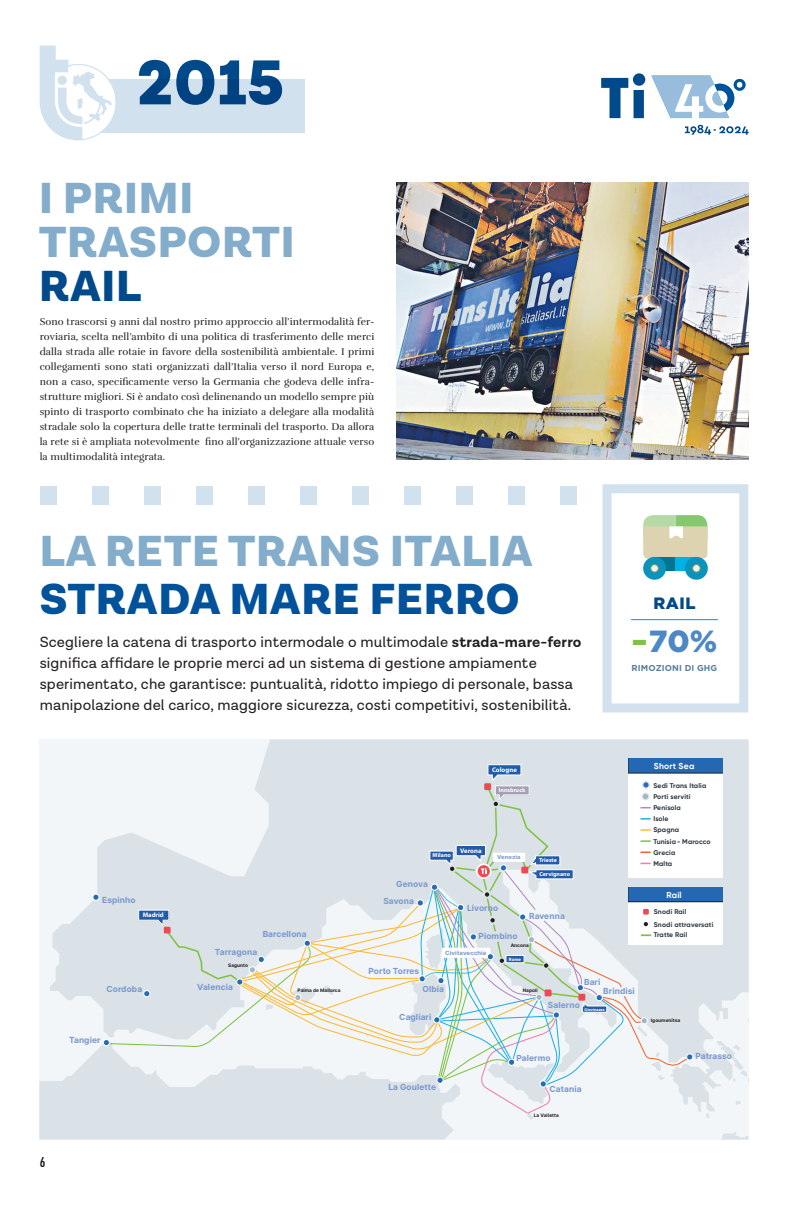
<style>
.page{position:relative;width:794px;height:1219px;background:#fff}
.page>*{position:absolute;margin:0;border:0;box-sizing:border-box;transform-origin:0 0}
.t1{font:900 64px "Lota Grotesque Alt 1";color:#004a8b}
.t2{font:900 44px/44px "Lota Grotesque Alt 1";letter-spacing:.02em;color:#84adcb}
.t3{font:900 44px "Lota Grotesque Alt 1";letter-spacing:.02em;color:#01519b}
.t4{font:900 44px "Lota Grotesque Alt 1";color:#004a8b}
.t5{font:900 30.6px "Gotham HTF";color:#4d87c6}
.t6{font:900 16.4px "Gotham HTF";color:#004a8b}
.t7{font:15px/21px "Lota Grotesque Alt 1";letter-spacing:.01em;color:#231f20}
.t8{font:700 14px "DIN Cond";color:#231f20}
.t9{font:10px/15px "Rufina";letter-spacing:.01em;color:#231f20;text-align:justify}
.t10{font:700 8.6px "Gotham HTF";letter-spacing:.01em;color:#58809b}
.t11{font:700 8.6px "Gilroy";letter-spacing:.02em;color:#fff}
.t12{font:700 8.4px "Inter";letter-spacing:.01em;color:#7a98ce}
.t13{font:700 6.9px/11.1px "Gilroy";letter-spacing:.02em;color:#2c3840}
.t14{font:700 6.9px "Gilroy";color:#2c3840}
.t15{font:700 6.7px "Myriad Pro";color:#fff}
.t16{font:700 6.6px "Myriad Pro";color:#fff}
.t17{font:700 6px "Myriad Pro";color:#fff}
.t18{font:700 5.7px "Inter";letter-spacing:.01em;color:#7a98ce;scale:1.08 1}
.t19{font:700 5.5px "Inter";letter-spacing:.01em;color:#7a98ce;scale:1.08 1}
.t20{font:700 4.8px "Myriad Pro";color:#fff}
.t21{font:700 4.7px "Inter";letter-spacing:.01em;color:#231f20}
.t22{font:700 4.1px "Myriad Pro";color:#fff}
.s1{font-weight:700}
.s2{color:#82bf4d}
.s3{font-size:5.9px}
</style>
<div class="page">
<div style="left:39px;top:739px;width:709px;height:401px;background:#f3f6f8"></div>
<svg style="left:721px;top:1132px;width:27px;height:8px"></svg>
<div style="left:39px;top:1081px;width:414px;height:59px;background:#dae2e7"></div>
<svg style="left:50px;top:739px;width:698px;height:373px;fill:#dae2e7"></svg>
<div style="left:103px;top:1039px;width:6px;height:7px;background:#256cb5;border-radius:50%"></div>
<div style="left:103px;top:1039px;width:7px;height:7px;border:1px solid #fff;border-radius:50%"></div>
<svg style="left:93px;top:894px;width:6px;height:5px"></svg>
<div style="left:92px;top:894px;width:8px;height:7px;border:1px solid #fff;border-radius:50%"></div>
<svg style="left:106px;top:759px;width:643px;height:361px"></svg>
<div style="left:487px;top:953px;width:7px;height:7px;border:1px solid #fff;border-radius:50%"></div>
<div style="left:144px;top:990px;width:6px;height:7px;background:#256cb5;border-radius:50%"></div>
<div style="left:143px;top:990px;width:7px;height:7px;border:1px solid #fff;border-radius:50%"></div>
<img style="left:397px;top:182px;width:351px;height:278px">
<div style="left:602px;top:484px;width:146px;height:228px;border:9px solid #d2e1ee"></div>
<svg style="left:643px;top:515px;width:64px;height:44px;background:#cfd5ad"></svg>
<div style="left:653px;top:557px;width:22px;height:13px;background:#037594"></div>
<div style="left:675px;top:557px;width:23px;height:13px;background:#00b0e9"></div>
<div style="left:685px;top:557px;width:23px;height:23px;background:#0a94bd;border-radius:50%"></div>
<div style="left:643px;top:557px;width:23px;height:23px;background:#0a94bd;border-radius:50%"></div>
<div style="left:692px;top:565px;width:8px;height:7px;background:#edf4f6;border-radius:50%"></div>
<div style="left:692px;top:564px;width:8px;height:8px;border:1px solid #909548;border-radius:50%"></div>
<div style="left:651px;top:565px;width:7px;height:7px;background:#edf4f6;border-radius:50%"></div>
<div style="left:651px;top:564px;width:7px;height:8px;border:1px solid #909548;border-radius:50%"></div>
<hr style="left:631px;top:619px;width:87px;height:1px;background:#00b0e9">
<svg style="left:601px;top:73px;width:44px;height:45px"></svg>
<svg style="left:651px;top:75px;width:94px;height:43px"></svg>
<svg style="left:685px;top:125px;width:63px;height:10px"></svg>
<div style="left:84px;top:79px;width:221px;height:54px;background:#d2e1ee"></div>
<svg style="left:40px;top:46px;width:76px;height:95px"></svg>
<div style="left:40px;top:486px;width:17px;height:19px;background:#d2e1ee"></div>
<div style="left:92px;top:486px;width:17px;height:19px;background:#d2e1ee"></div>
<div style="left:144px;top:486px;width:17px;height:19px;background:#d2e1ee"></div>
<div style="left:196px;top:486px;width:17px;height:19px;background:#d2e1ee"></div>
<div style="left:248px;top:486px;width:17px;height:19px;background:#d2e1ee"></div>
<div style="left:300px;top:486px;width:17px;height:19px;background:#d2e1ee"></div>
<div style="left:352px;top:486px;width:17px;height:19px;background:#d2e1ee"></div>
<div style="left:404px;top:486px;width:17px;height:19px;background:#d2e1ee"></div>
<div style="left:456px;top:486px;width:17px;height:19px;background:#d2e1ee"></div>
<div style="left:508px;top:486px;width:17px;height:19px;background:#d2e1ee"></div>
<div style="left:560px;top:486px;width:17px;height:19px;background:#d2e1ee"></div>
<h1 class="t1" style="left:137px;top:45px;width:148px">2015</h1>
<h2 class="t2" style="left:39px;top:177px;width:257px">I PRIMI<br>TRASPORTI</h2>
<h2 class="t4" style="left:39px;top:260px;width:104px">RAIL</h2>
<p class="t9" style="left:40px;top:314px;width:336px">Sono trascorsi 9 anni dal nostro primo approccio all’intermodalità fer&shy;roviaria, scelta nell’ambito di una politica di trasferimento delle merci dalla strada alle rotaie in favore della sostenibilità ambientale. I primi collegamenti sono stati organizzati dall’Italia verso il nord Europa e, non a caso, specificamente verso la Germania che godeva delle infra&shy;strutture migliori. Si è andato così delinenando un modello sempre più spinto di trasporto combinato che ha iniziato a delegare alla modalità stradale solo la copertura delle tratte terminali del trasporto. Da allora la rete si è ampliata notevolmente fino all’organizzazione attuale verso la multimodalità integrata.</p>
<h2 class="t2" style="left:40px;top:531px;width:494px">LA RETE TRANS ITALIA</h2>
<h2 class="t3" style="left:40px;top:573px;width:481px">STRADA MARE FERRO</h2>
<p class="t7" style="left:40px;top:632px;width:543px">Scegliere la catena di trasporto intermodale o multimodale <span class="s1">strada-mare-ferro </span>significa affidare le proprie merci ad un sistema di gestione ampiamente sperimentato, che garantisce: puntualità, ridotto impiego di personale, bassa manipolazione del carico, maggiore sicurezza, costi competitivi, sostenibilità.</p>
<h3 class="t6" style="left:653px;top:593px;width:44px">RAIL</h3>
<h3 class="t5" style="left:631px;top:624px;width:88px"><span class="s2">-</span>70%</h3>
<p class="t10" style="left:631px;top:662px;width:87px">RIMOZIONI DI GHG</p>
<p class="t12" style="left:102px;top:894px;width:35px">Espinho</p>
<p class="t16" style="left:143px;top:911px;width:23px">Madrid</p>
<p class="t12" style="left:106px;top:983px;width:37px">Cordoba</p>
<p class="t12" style="left:69px;top:1034px;width:33px">Tangier</p>
<h3 class="t8" style="left:40px;top:1153px;width:7px">6</h3>
<p class="t12" style="left:263px;top:927px;width:46px">Barcellona</p>
<p class="t12" style="left:215px;top:946px;width:44px">Tarragona</p>
<p class="t12" style="left:197px;top:981px;width:37px">Valencia</p>
<p class="t21" style="left:228px;top:962px;width:21px">Sagunto</p>
<p class="t21" style="left:298px;top:986px;width:44px">Palma de Mallorca</p>
<p class="t15" style="left:492px;top:766px;width:26px">Cologne</p>
<p class="t17" style="left:499px;top:787px;width:28px">Innsbruck</p>
<p class="t17" style="left:432px;top:852px;width:20px">Milano</p>
<p class="t12" style="left:396px;top:878px;width:33px">Genova</p>
<p class="t15" style="left:460px;top:847px;width:23px">Verona</p>
<p class="t15" style="left:461px;top:849px;width:23px">Verona</p>
<p class="t19" style="left:497px;top:853px;width:23px">Venezia</p>
<p class="t17" style="left:539px;top:857px;width:19px">Trieste</p>
<p class="t17" style="left:539px;top:871px;width:32px">Cervignano</p>
<p class="t12" style="left:383px;top:894px;width:32px">Savona</p>
<p class="t12" style="left:368px;top:965px;width:52px">Porto Torres</p>
<p class="t12" style="left:467px;top:902px;width:33px">Livorno</p>
<p class="t18" style="left:445px;top:949px;width:40px">Civitavec<span class="s3">chia</span></p>
<p class="t12" style="left:529px;top:910px;width:37px">Ravenna</p>
<p class="t12" style="left:478px;top:930px;width:40px">Piombino</p>
<p class="t21" style="left:511px;top:942px;width:20px">Ancona</p>
<p class="t20" style="left:509px;top:956px;width:14px">Rome</p>
<p class="t12" style="left:422px;top:983px;width:23px">Olbia</p>
<p class="t21" style="left:523px;top:987px;width:16px">Napoli</p>
<p class="t12" style="left:584px;top:976px;width:18px">Bari</p>
<p class="t12" style="left:603px;top:985px;width:33px">Brindisi</p>
<p class="t11" style="left:654px;top:761px;width:42px">Short Sea</p>
<p class="t13" style="left:653px;top:780px;width:59px">Sedi Trans Italia<br>Porti serviti<br>Penisola<br>Isole<br>Spagna<br>Tunisia - Marocco<br>Grecia<br>Malta</p>
<p class="t11" style="left:666px;top:889px;width:17px">Rail</p>
<p class="t13" style="left:654px;top:905px;width:61px;line-height:12.4px">Snodi Rail<br>Snodi attraversati</p>
<p class="t14" style="left:654px;top:931px;width:35px">Tratte Rail</p>
<p class="t12" style="left:548px;top:999px;width:33px">Salerno</p>
<p class="t22" style="left:584px;top:1007px;width:22px">Giovinazzo</p>
<p class="t12" style="left:399px;top:1010px;width:34px">Cagliari</p>
<p class="t21" style="left:651px;top:1017px;width:31px">Igoumenitsa</p>
<p class="t12" style="left:516px;top:1052px;width:36px">Palermo</p>
<p class="t12" style="left:695px;top:1050px;width:38px">Patrasso</p>
<p class="t12" style="left:388px;top:1081px;width:49px">La Goulette</p>
<p class="t12" style="left:549px;top:1082px;width:34px">Catania</p>
<p class="t21" style="left:534px;top:1111px;width:26px">La Valletta</p>
</div>
